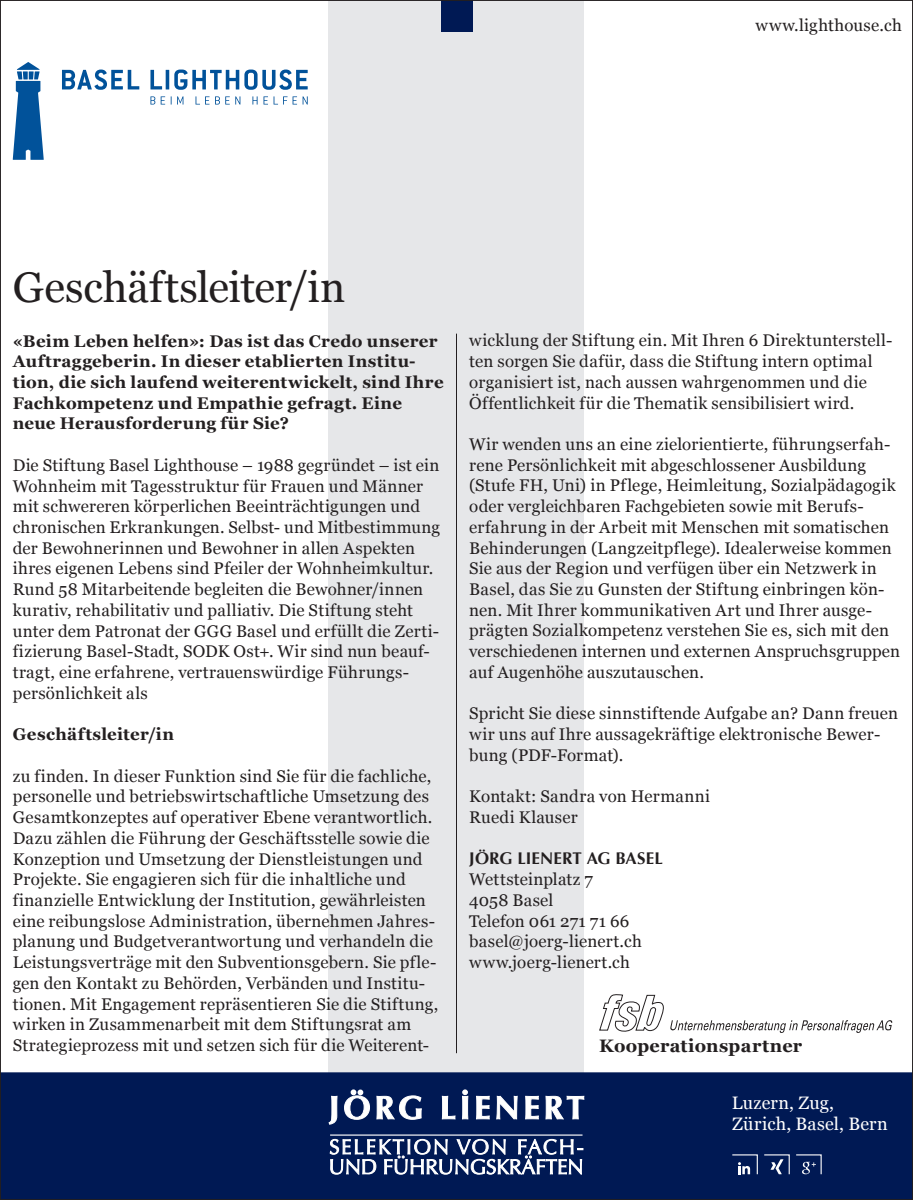
<style>
.page{position:relative;width:913px;height:1200px;background:#fff}
.page>*{position:absolute;margin:0;border:0;box-sizing:border-box;transform-origin:0 0}
.t1{font:42.75px "Georgia";letter-spacing:-.005em;color:#231f20}
.t2{font:18px/21.4px "Georgia";letter-spacing:.01em;color:#fff}
.t3{font:700 18px "Georgia";letter-spacing:.015em;color:#231f20}
.t4{font:16.88px/20.7px "Georgia";letter-spacing:.015em;color:#231f20}
.t5{font:700 16.88px/20.7px "Georgia";letter-spacing:.02em;color:#231f20}
.t6{font:700 16.88px "Optima";letter-spacing:.01em;color:#231f20}
</style>
<div class="page">
<div style="left:328px;top:0;width:256px;height:1199px;background:#e6e7e9"></div>
<hr style="left:456px;top:333px;width:1px;height:719px;background:#231f20">
<div style="left:440px;top:0;width:32px;height:32px;background:#001954"></div>
<div style="left:2px;top:1072px;width:908px;height:125px;background:#001954"></div>
<svg style="left:328px;top:1095px;width:9px;height:29px"></svg>
<svg style="left:376px;top:1095px;width:46px;height:24px"></svg>
<svg style="left:441px;top:1095px;width:14px;height:24px"></svg>
<svg style="left:476px;top:1095px;width:13px;height:24px"></svg>
<svg style="left:496px;top:1095px;width:21px;height:24px"></svg>
<svg style="left:525px;top:1095px;width:13px;height:24px"></svg>
<svg style="left:545px;top:1095px;width:39px;height:24px"></svg>
<svg style="left:329px;top:1138px;width:254px;height:36px;background:#4f6089"></svg>
<hr style="left:330px;top:1134px;width:252px;height:1px;background:#fff">
<svg style="left:461px;top:1089px;width:7px;height:30px"></svg>
<svg style="left:344px;top:1089px;width:26px;height:30px"></svg>
<svg style="left:730px;top:1153px;width:91px;height:21px;background:#2a3f70"></svg>
<svg style="left:13px;top:62px;width:31px;height:98px"></svg>
<svg style="left:62px;top:69px;width:77px;height:21px"></svg>
<svg style="left:150px;top:70px;width:12px;height:19px"></svg>
<hr style="left:166px;top:70px;width:3px;height:19px;background:#01529a">
<svg style="left:174px;top:69px;width:133px;height:21px"></svg>
<svg style="left:150px;top:96px;width:5px;height:8px"></svg>
<svg style="left:161px;top:96px;width:4px;height:8px"></svg>
<svg style="left:171px;top:96px;width:12px;height:8px"></svg>
<svg style="left:195px;top:96px;width:14px;height:8px"></svg>
<svg style="left:215px;top:96px;width:25px;height:8px"></svg>
<svg style="left:252px;top:96px;width:5px;height:8px"></svg>
<svg style="left:263px;top:96px;width:44px;height:8px"></svg>
<svg style="left:599px;top:994px;width:65px;height:37px"></svg>
<svg style="left:670px;top:1020px;width:221px;height:12px"></svg>
<p class="t4" style="left:755px;top:14px;width:148px">www.lighthouse.ch</p>
<h1 class="t1" style="left:13px;top:256px;width:334px">Geschäftsleiter/in</h1>
<p class="t5" style="left:13px;top:329px;width:432px">«Beim Leben helfen»: Das ist das Credo unserer Auftraggeberin. In dieser etablierten Institu&shy;tion, die sich laufend weiterentwickelt, sind Ihre Fachkompetenz und Empathie gefragt. Eine neue Herausforderung für Sie?</p>
<p class="t4" style="left:13px;top:454px;width:428px">Die Stiftung Basel Lighthouse – 1988 gegründet – ist ein Wohnheim mit Tagesstruktur für Frauen und Männer mit schwereren körperlichen Beeinträchtigungen und chronischen Erkrankungen. Selbst- und Mitbestimmung der Bewohnerinnen und Bewohner in allen Aspekten ihres eigenen Lebens sind Pfeiler der Wohnheimkultur.<br>Rund 58 Mitarbeitende begleiten die Bewohner/innen kurativ, rehabilitativ und palliativ. Die Stiftung steht unter dem Patronat der GGG Basel und erfüllt die Zerti&shy;fizierung Basel-Stadt, SODK Ost+. Wir sind nun beauf&shy;tragt, eine erfahrene, vertrauenswürdige Führungs&shy;persönlichkeit als</p>
<p class="t5" style="left:13px;top:723px;width:163px">Geschäftsleiter/in</p>
<p class="t4" style="left:13px;top:764px;width:427px">zu finden. In dieser Funktion sind Sie für die fachliche, personelle und betriebswirtschaftliche Umsetzung des Gesamtkonzeptes auf operativer Ebene verantwortlich.<br>Dazu zählen die Führung der Geschäftsstelle sowie die Konzeption und Umsetzung der Dienstleistungen und Projekte. Sie engagieren sich für die inhaltliche und finanzielle Entwicklung der Institution, gewährleisten eine reibungslose Administration, übernehmen Jahres&shy;planung und Budgetverantwortung und verhandeln die Leistungsverträge mit den Subventionsgebern. Sie pfle&shy;gen den Kontakt zu Behörden, Verbänden und Institu&shy;tionen. Mit Engagement repräsentieren Sie die Stiftung, wirken in Zusammenarbeit mit dem Stiftungsrat am Strategieprozess mit und setzen sich für die Weiterent-</p>
<p class="t4" style="left:469px;top:329px;width:424px">wicklung der Stiftung ein. Mit Ihren 6 Direktunterstell&shy;ten sorgen Sie dafür, dass die Stiftung intern optimal organisiert ist, nach aussen wahrgenommen und die Öffentlichkeit für die Thematik sensibilisiert wird.</p>
<p class="t4" style="left:469px;top:433px;width:432px">Wir wenden uns an eine zielorientierte, führungserfah&shy;rene Persönlichkeit mit abgeschlossener Ausbildung (Stufe FH, Uni) in Pflege, Heimleitung, Sozialpädagogik oder vergleichbaren Fachgebieten sowie mit Berufs&shy;erfahrung in der Arbeit mit Menschen mit somatischen Behinderungen (Langzeitpflege). Idealerweise kommen Sie aus der Region und verfügen über ein Netzwerk in Basel, das Sie zu Gunsten der Stiftung einbringen kön&shy;nen. Mit Ihrer kommunikativen Art und Ihrer ausge&shy;prägten Sozialkompetenz verstehen Sie es, sich mit den verschiedenen internen und externen Anspruchsgruppen auf Augenhöhe auszutauschen.</p>
<p class="t4" style="left:469px;top:702px;width:430px">Spricht Sie diese sinnstiftende Aufgabe an? Dann freuen wir uns auf Ihre aussagekräftige elektronische Bewer&shy;bung (PDF-Format).</p>
<p class="t4" style="left:469px;top:785px;width:242px">Kontakt: Sandra von Hermanni<br>Ruedi Klauser</p>
<p class="t6" style="left:469px;top:848px;width:195px">JÖRG LIENERT AG BASEL</p>
<p class="t4" style="left:469px;top:868px;width:174px">Wettsteinplatz 7<br>4058 Basel<br>Telefon 061 271 71 66 basel@joerg-lienert.ch www.joerg-lienert.ch</p>
<p class="t3" style="left:599px;top:1031px;width:204px">Kooperationspartner</p>
<p class="t2" style="left:731px;top:1090px;width:158px">Luzern, Zug,<br>Zürich, Basel, Bern</p>
</div>
